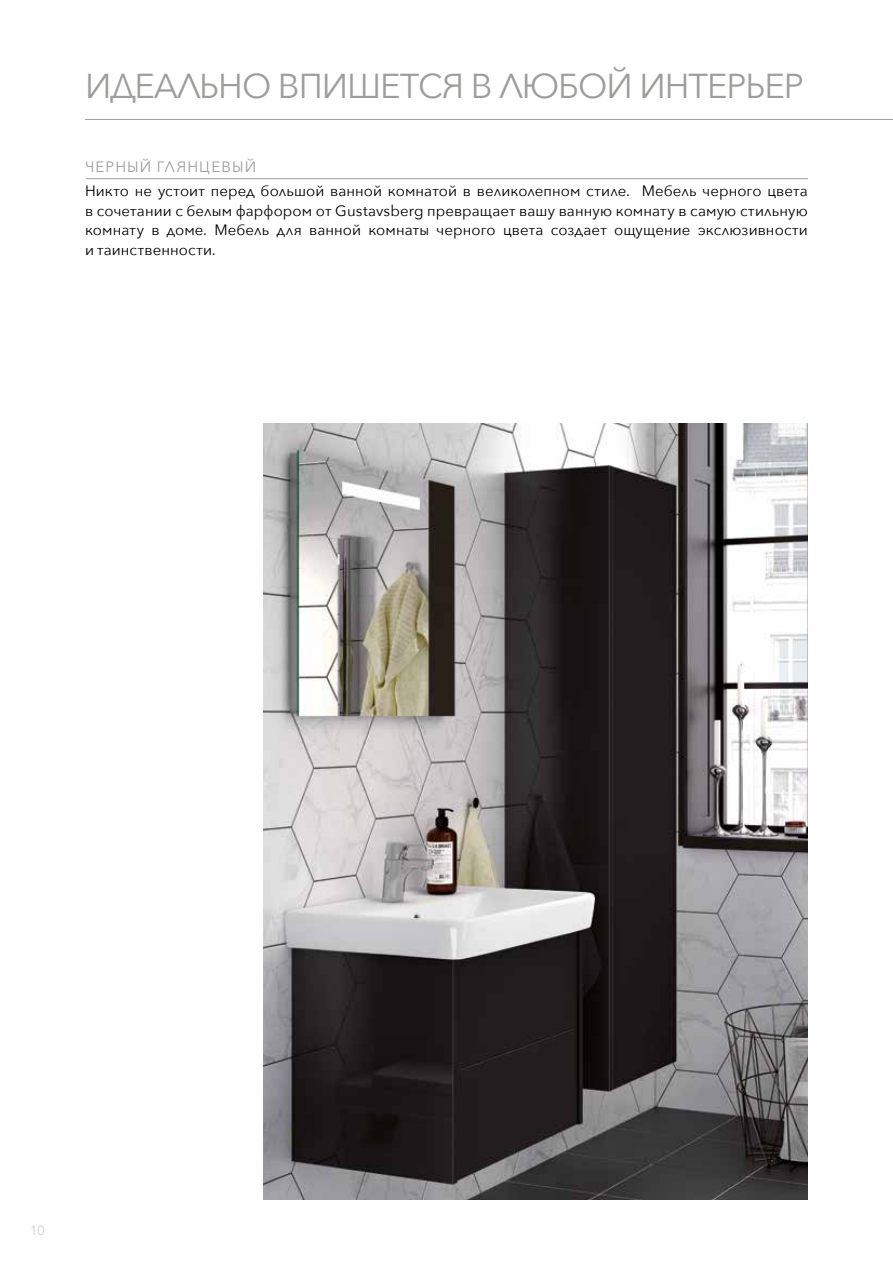
<style>
.page{position:relative;width:893px;height:1263px;background:#fff}
.page>*{position:absolute;margin:0;border:0;box-sizing:border-box;transform-origin:0 0}
.t1{font:34.5px "Avenir Next";letter-spacing:-.03em;color:#9d9d9c}
.t2{font:15px/19.5px "Avenir Next";letter-spacing:.005em;color:#000;text-align:justify}
.t3{font:15px "Avenir Next";letter-spacing:.075em;color:#9d9d9c}
.t4{font:13.5px "Avenir Next";color:#d0d0d0}
</style>
<div class="page">
<img style="left:264px;top:424px;width:544px;height:775px">
<hr style="left:85px;top:119px;width:808px;height:1px;background:#9d9d9c">
<hr style="left:86px;top:178px;width:722px;height:1px;background:#9d9d9c">
<h1 class="t1" style="left:85px;top:57px;width:720px">ИДЕАЛЬНО ВПИШЕТСЯ В ЛЮБОЙ ИНТЕРЬЕР</h1>
<p class="t3" style="left:85px;top:154px;width:173px">ЧЕРНЫЙ ГЛЯНЦЕВЫЙ</p>
<p class="t2" style="left:85px;top:180px;width:724px">Никто не устоит перед большой ванной комнатой в великолепном стиле. Мебель черного цвета в сочетании с белым фарфором от Gustavsberg превращает вашу ванную комнату в самую стильную комнату в доме. Мебель для ванной комнаты черного цвета создает ощущение экслюзивности и таинственности.</p>
<p class="t4" style="left:30px;top:1219px;width:17px">10</p>
</div>
